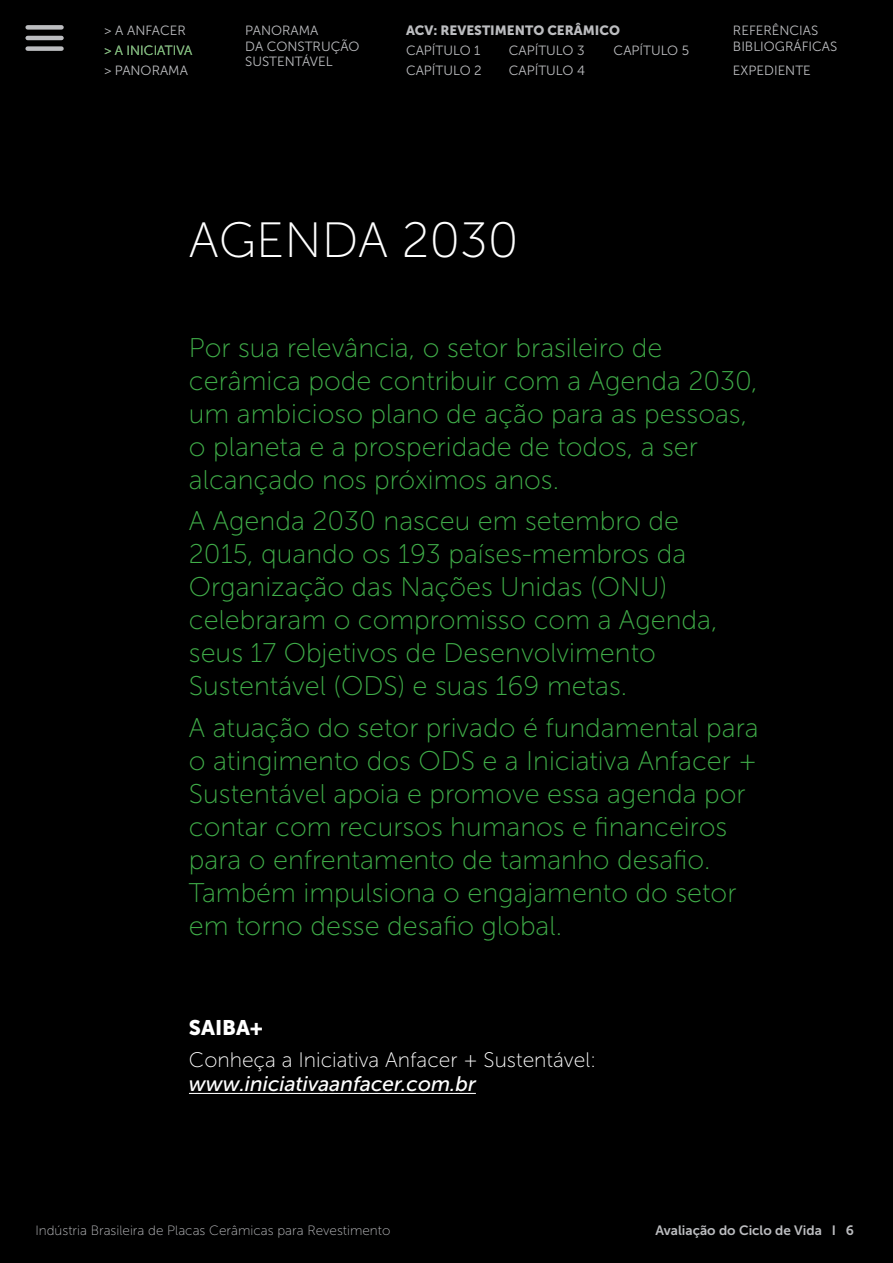
<style>
.page{position:relative;width:893px;height:1263px;background:#000}
.page>*{position:absolute;margin:0;border:0;box-sizing:border-box;transform-origin:0 0}
.t1{font:49.5px "Museo Sans 100";color:#fff}
.t2{font:27px/33px "Museo Sans 100";color:#40ae49}
.t3{font:21px "Museo Sans 100";color:#fff}
.t4{font:italic 21px "Museo Sans 500";color:#fff}
.t5{font:21px "Museo Sans 900";color:#fff}
.t6{font:13.5px "Museo Sans 100";color:#bcbdc0}
.t7{font:13.5px "Museo Sans 700";color:#bcbdc0}
.t8{font:13.35px/15.6px "Museo Sans 300";color:#bcbdc0}
.t9{font:13.35px "Museo Sans 900";color:#bcbdc0}
.t10{font:13.35px "Museo Sans 300";color:#6eba66}
</style>
<div class="page">
<hr style="left:189px;top:1093px;width:287px;height:1px;background:#fff">
<div style="left:28px;top:25px;width:34px;height:5px;background:#bcbdc0"></div>
<hr style="left:28px;top:36px;width:34px;height:4px;background:#bcbdc0">
<div style="left:28px;top:46px;width:34px;height:5px;background:#bcbdc0"></div>
<p class="t9" style="left:406px;top:23px;width:215px">ACV: REVESTIMENTO CERÂMICO</p>
<p class="t8" style="left:509px;top:43px;width:77px">CAPÍTULO 3</p>
<p class="t8" style="left:614px;top:43px;width:77px">CAPÍTULO 5</p>
<p class="t8" style="left:509px;top:63px;width:78px">CAPÍTULO 4</p>
<p class="t8" style="left:733px;top:23px;width:106px">REFERÊNCIAS<br>BIBLIOGRÁFICAS</p>
<p class="t8" style="left:104px;top:23px;width:83px">&gt; A ANFACER</p>
<p class="t8" style="left:104px;top:63px;width:85px">&gt; PANORAMA</p>
<p class="t8" style="left:733px;top:63px;width:79px">EXPEDIENTE</p>
<p class="t8" style="left:245px;top:23px;width:116px">PANORAMA<br>DA CONSTRUÇÃO<br>SUSTENTÁVEL</p>
<p class="t8" style="left:406px;top:41px;width:77px;line-height:20px">CAPÍTULO 1<br>CAPÍTULO 2</p>
<p class="t10" style="left:104px;top:43px;width:90px">&gt; A INICIATIVA</p>
<h1 class="t1" style="left:189px;top:213px;width:331px">AGENDA 2030</h1>
<p class="t2" style="left:189px;top:331px;width:570px">Por sua relevância, o setor brasileiro de cerâmica pode contribuir com a Agenda 2030, um ambicioso plano de ação para as pessoas, o planeta e a prosperidade de todos, a ser alcançado nos próximos anos.</p>
<p class="t2" style="left:189px;top:505px;width:530px">A Agenda 2030 nasceu em setembro de 2015, quando os 193 países-membros da Organização das Nações Unidas (ONU) celebraram o compromisso com a Agenda, seus 17 Objetivos de Desenvolvimento Sustentável (ODS) e suas 169 metas.</p>
<p class="t2" style="left:189px;top:711px;width:571px">A atuação do setor privado é fundamental para o atingimento dos ODS e a Iniciativa Anfacer + Sustentável apoia e promove essa agenda por contar com recursos humanos e financeiros para o enfrentamento de tamanho desafio.<br>Também impulsiona o engajamento do setor em torno desse desafio global.</p>
<p class="t5" style="left:189px;top:1015px;width:76px">SAIBA+</p>
<p class="t3" style="left:189px;top:1049px;width:409px">Conheça a Iniciativa Anfacer + Sustentável:</p>
<p class="t4" style="left:189px;top:1072px;width:288px">www.iniciativaanfacer.com.br</p>
<p class="t6" style="left:35px;top:1223px;width:357px">Indústria Brasileira de Placas Cerâmicas para Revestimento</p>
<p class="t7" style="left:655px;top:1223px;width:200px">Avaliação do Ciclo de Vida I 6</p>
</div>
